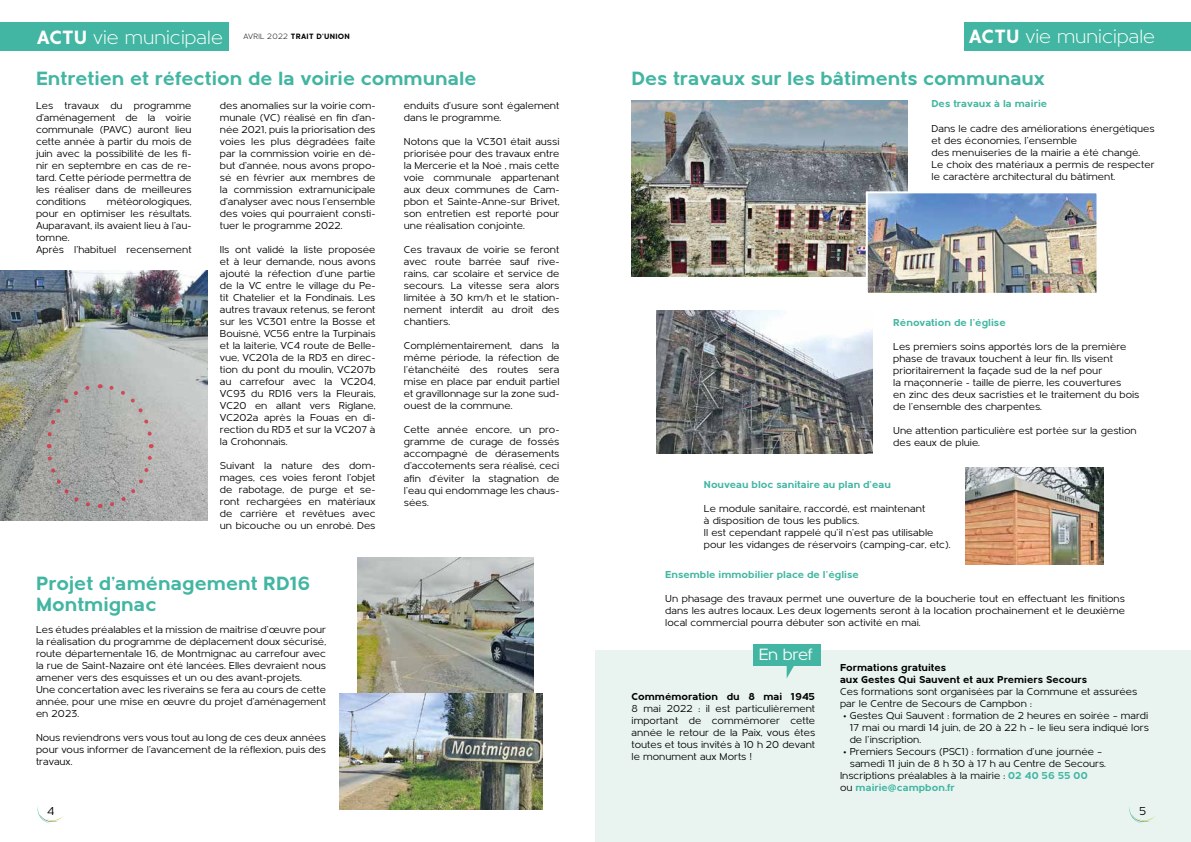
<style>
.page{position:relative;width:1191px;height:842px;background:#fff}
.page>*{position:absolute;margin:0;border:0;box-sizing:border-box;transform-origin:0 0}
.t1{font:700 20px/21px "Metrisch";color:#42b6a2}
.t2{font:300 20px "Metrisch";color:#fff}
.t3{font:17px "Metrisch";letter-spacing:-.02em;color:#fff}
.t4{font:12px "Metrisch";color:#000}
.t5{font:10.5px/12px "Metrisch";color:#000;text-align:justify}
.t6{font:700 10.5px "Metrisch";color:#42b6a2}
.t7{font:700 10.5px/12px "Metrisch";color:#000}
.t8{font:700 8px "Metrisch";letter-spacing:.03em;color:#000}
.s1{font-weight:700}
.s2{font-weight:300}
.s3{font-weight:700;color:#42b6a2}
.s4{font-weight:400;color:#000}
</style>
<div class="page">
<div style="left:0;top:22px;width:229px;height:28px;background:#42b6a2"></div>
<div style="left:963px;top:22px;width:228px;height:28px;background:#42b6a2"></div>
<div style="left:595px;top:651px;width:596px;height:191px;background:#e3f1ee"></div>
<svg style="left:1129px;top:807px;width:26px;height:17px"></svg>
<svg style="left:37px;top:806px;width:26px;height:18px"></svg>
<svg style="left:786px;top:665px;width:12px;height:13px"></svg>
<div style="left:753px;top:643px;width:67px;height:22px;background:#42b6a2"></div>
<img style="left:631px;top:100px;width:276px;height:176px">
<img style="left:965px;top:468px;width:138px;height:96px">
<img style="left:0;top:271px;width:207px;height:250px">
<img style="left:357px;top:557px;width:176px;height:136px">
<img style="left:339px;top:693px;width:203px;height:116px">
<svg style="left:107px;top:444px;width:47px;height:65px;background:#ada9a9"></svg>
<svg style="left:100px;top:383px;width:54px;height:55px;background:#b5b4b1"></svg>
<svg style="left:46px;top:383px;width:46px;height:65px;background:#a3a19d"></svg>
<svg style="left:46px;top:454px;width:55px;height:55px;background:#a19e9d"></svg>
<img style="left:869px;top:194px;width:226px;height:98px">
<div style="left:866px;top:191px;width:232px;height:104px;border:2px solid #fff"></div>
<img style="left:656px;top:311px;width:217px;height:143px">
<h1 class="t2" style="left:37px;top:26px;width:188px"><span class="s1">ACTU</span> vie municipale</h1>
<p class="t8" style="left:243px;top:32px;width:108px"><span class="s2">AVRIL 2022</span> TRAIT D’UNION</p>
<h1 class="t2" style="left:969px;top:26px;width:188px"><span class="s1">ACTU</span> vie municipale</h1>
<h1 class="t1" style="left:36px;top:68px;width:442px">Entretien et réfection de la voirie communale</h1>
<p class="t5" style="left:36px;top:100px;width:157px">Les travaux du programme d’aménagement de la voirie communale (PAVC) auront lieu cette année à partir du mois de juin avec la possibilité de les fi&shy;nir en septembre en cas de re&shy;tard. Cette période permettra de les réaliser dans de meilleures conditions</p>
<p class="t5" style="left:36px;top:196px;width:157px;text-align:left;text-indent:71px">météorologiques, pour en optimiser les résultats.<br>Auparavant, ils avaient lieu à l’au&shy;tomne.<br>Après l’habituel recensement</p>
<p class="t5" style="left:220px;top:100px;width:157px">des anomalies sur la voirie com&shy;munale (VC) réalisé en fin d’an&shy;née 2021, puis la priorisation des voies les plus dégradées faite par la commission voirie en dé&shy;but d’année, nous avons propo&shy;sé en février aux membres de la commission extramunicipale d’analyser avec nous l’ensemble des voies qui pourraient consti&shy;tuer le programme 2022.</p>
<p class="t5" style="left:220px;top:244px;width:157px">Ils ont validé la liste proposée et à leur demande, nous avons ajouté la réfection d’une partie de la VC entre le village du Pe&shy;tit Chatelier et la Fondinais. Les autres travaux retenus, se feront sur les VC301 entre la Bosse et Bouisné, VC56 entre la Turpinais et la laiterie, VC4 route de Belle&shy;vue, VC201a de la RD3 en direc&shy;tion du pont du moulin, VC207b au carrefour avec la VC204, VC93 du RD16 vers la Fleurais, VC20 en allant vers Riglane, VC202a après la Fouas en di&shy;rection du RD3 et sur la VC207 à la Crohonnais.</p>
<p class="t5" style="left:220px;top:460px;width:157px">Suivant la nature des dom&shy;mages, ces voies feront l’objet de rabotage, de purge et se&shy;ront rechargées en matériaux de carrière et revêtues avec un bicouche ou un enrobé. Des</p>
<h1 class="t1" style="left:36px;top:573px;width:276px">Projet d’aménagement RD16<br>Montmignac</h1>
<p class="t5" style="left:36px;top:623px;width:292px;text-align:left">Les études préalables et la mission de maitrise d’œuvre pour la réalisation du programme de déplacement doux sécurisé, route départementale 16, de Montmignac au carrefour avec la rue de Saint-Nazaire ont été lancées. Elles devraient nous amener vers des esquisses et un ou des avant-projets.<br>Une concertation avec les riverains se fera au cours de cette année, pour une mise en œuvre du projet d’aménagement en 2023.</p>
<p class="t5" style="left:36px;top:731px;width:291px">Nous reviendrons vers vous tout au long de ces deux années pour vous informer de l’avancement de la réflexion, puis des travaux.</p>
<p class="t5" style="left:404px;top:100px;width:157px">enduits d’usure sont également dans le programme.</p>
<p class="t5" style="left:404px;top:136px;width:157px">Notons que la VC301 était aussi priorisée pour des travaux entre la Mercerie et la Noé , mais cette voie communale appartenant aux deux communes de Cam&shy;pbon et Sainte-Anne-sur Brivet, son entretien est reporté pour une réalisation conjointe.</p>
<p class="t5" style="left:404px;top:244px;width:157px">Ces travaux de voirie se feront avec route barrée sauf rive&shy;rains, car scolaire et service de secours. La vitesse sera alors limitée à 30 km/h et le station&shy;nement interdit au droit des chantiers.</p>
<p class="t5" style="left:404px;top:340px;width:157px">Complémentairement, dans la même période, la réfection de l’étanchéité des routes sera mise en place par enduit partiel et gravillonnage sur la zone sud&shy;ouest de la commune.</p>
<p class="t5" style="left:404px;top:424px;width:157px">Cette année encore, un pro&shy;gramme de curage de fossés accompagné de dérasements d’accotements sera réalisé, ceci afin d’éviter la stagnation de l’eau qui endommage les chaus&shy;sées.</p>
<h1 class="t1" style="left:631px;top:68px;width:415px">Des travaux sur les bâtiments communaux</h1>
<p class="t6" style="left:931px;top:98px;width:117px">Des travaux à la mairie</p>
<p class="t5" style="left:931px;top:122px;width:225px;text-align:left">Dans le cadre des améliorations énergétiques et des économies, l’ensemble<br>des menuiseries de la mairie a été changé.<br>Le choix des matériaux a permis de respecter le caractère architectural du bâtiment.</p>
<p class="t6" style="left:893px;top:317px;width:114px">Rénovation de l’église</p>
<p class="t5" style="left:893px;top:341px;width:248px;text-align:left">Les premiers soins apportés lors de la première phase de travaux touchent à leur fin. Ils visent prioritairement la façade sud de la nef pour<br>la maçonnerie - taille de pierre, les couvertures<br>en zinc des deux sacristies et le traitement du bois de l’ensemble des charpentes.</p>
<p class="t5" style="left:893px;top:425px;width:245px">Une attention particulière est portée sur la gestion des eaux de pluie.</p>
<p class="t6" style="left:704px;top:478px;width:188px">Nouveau bloc sanitaire au plan d’eau</p>
<p class="t5" style="left:704px;top:502px;width:248px;text-align:left">Le module sanitaire, raccordé, est maintenant<br>à disposition de tous les publics.<br>Il est cependant rappelé qu’il n’est pas utilisable pour les vidanges de réservoirs (camping-car, etc).</p>
<p class="t6" style="left:665px;top:569px;width:195px">Ensemble immobilier place de l’église</p>
<p class="t5" style="left:665px;top:593px;width:461px">Un phasage des travaux permet une ouverture de la boucherie tout en effectuant les finitions dans les autres locaux. Les deux logements seront à la location prochainement et le deuxième local commercial pourra débuter son activité en mai.</p>
<h2 class="t3" style="left:758px;top:645px;width:56px">En bref</h2>
<p class="t7" style="left:631px;top:691px;width:185px">Commémoration du 8 mai 1945</p>
<p class="t5" style="left:631px;top:703px;width:185px">8 mai 2022 : il est particulièrement important de commémorer cette année le retour de la Paix, vous êtes toutes et tous invités à 10 h 20 devant le monument aux Morts !</p>
<p class="t7" style="left:840px;top:662px;width:249px">Formations gratuites<br>aux Gestes Qui Sauvent et aux Premiers Secours</p>
<p class="t5" style="left:840px;top:685px;width:299px">Ces formations sont organisées par la Commune et assurées par le Centre de Secours de Campbon :</p>
<p class="t5" style="left:849px;top:709px;width:301px;text-indent:-7px">• Gestes Qui Sauvent : formation de 2 heures en soirée – mardi 17 mai ou mardi 14 juin, de 20 à 22 h – le lieu sera indiqué lors de l’inscription.</p>
<p class="t5" style="left:843px;top:745px;width:261px">• Premiers Secours (PSC1) : formation d’une journée –</p>
<p class="t5" style="left:849px;top:757px;width:258px">samedi 11 juin de 8 h 30 à 17 h au Centre de Secours.</p>
<p class="t5" style="left:840px;top:769px;width:249px">Inscriptions préalables à la mairie : <span class="s3">02 40 56 55 00</span></p>
<p class="t6" style="left:840px;top:781px;width:116px"><span class="s4">ou</span> mairie@campbon.fr</p>
<p class="t4" style="left:47px;top:804px;width:9px">4</p>
<p class="t4" style="left:1139px;top:804px;width:8px">5</p>
</div>
